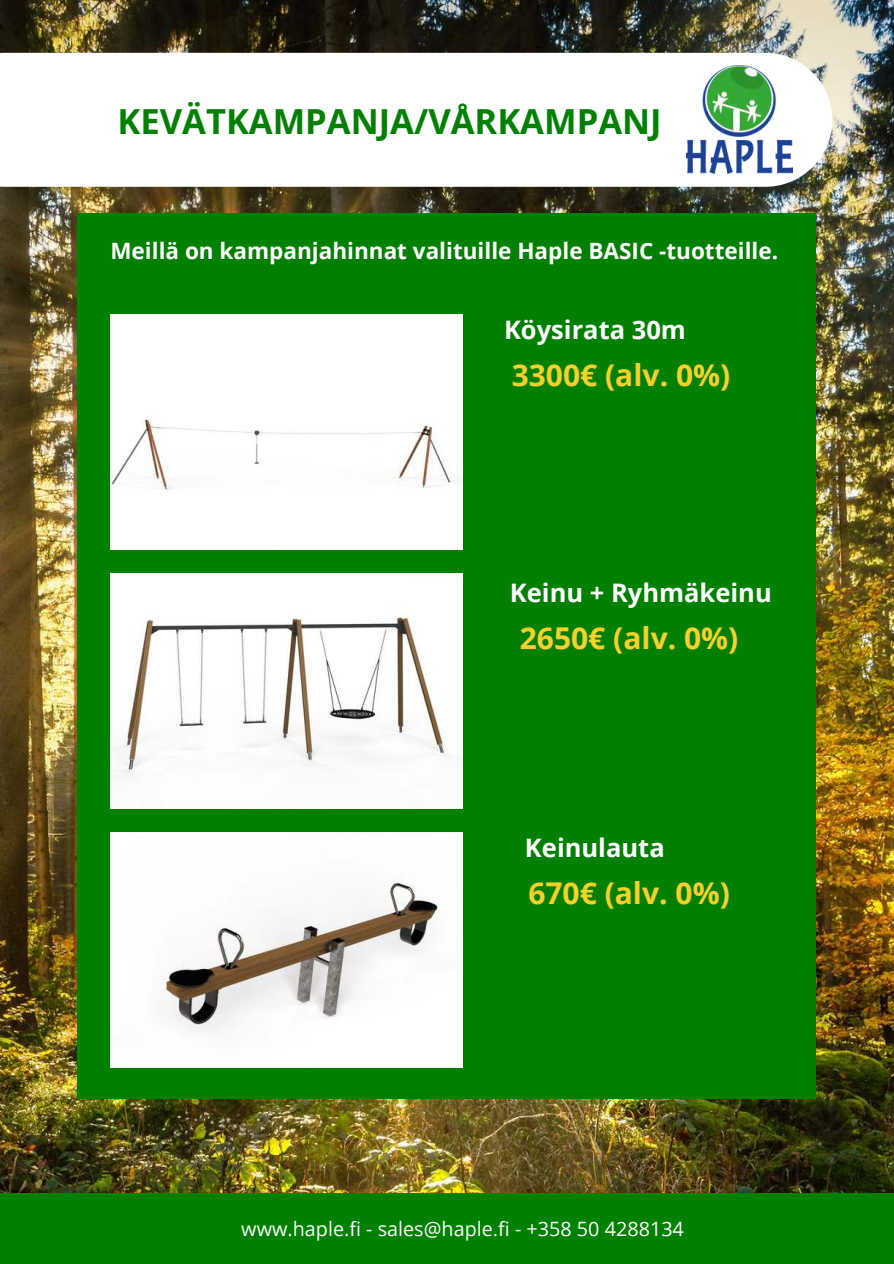
<style>
.page{position:relative;width:894px;height:1264px;background:#fff}
.page>*{position:absolute;margin:0;border:0;box-sizing:border-box;transform-origin:0 0}
.t1{font:700 34.5px "Open Sans";color:#008000}
.t2{font:700 30px "Open Sans";color:#fad02c}
.t3{font:700 25.5px "Open Sans";color:#fff}
.t4{font:700 22.5px "Open Sans";color:#fff}
.t5{font:19.8px "Open Sans";color:#fff}
</style>
<div class="page">
<img style="left:0;top:0;width:893px;height:1192px">
<div style="left:77px;top:213px;width:739px;height:885px;background:#008000"></div>
<div style="left:110px;top:314px;width:352px;height:236px;background:#fff"></div>
<svg style="left:0;top:53px;width:831px;height:134px"></svg>
<img style="left:686px;top:66px;width:106px;height:108px">
<img style="left:110px;top:573px;width:352px;height:235px">
<img style="left:110px;top:832px;width:352px;height:235px">
<div style="left:0;top:1192px;width:893px;height:71px;background:#008000"></div>
<h1 class="t1" style="left:117px;top:97px;width:545px">KEVÄTKAMPANJA/VÅRKAMPANJ</h1>
<p class="t4" style="left:110px;top:234px;width:669px">Meillä on kampanjahinnat valituille Haple BASIC -tuotteille.</p>
<p class="t3" style="left:504px;top:312px;width:183px">Köysirata 30m</p>
<h2 class="t2" style="left:511px;top:354px;width:220px">3300€ (alv. 0%)</h2>
<p class="t3" style="left:509px;top:574px;width:263px">Keinu + Ryhmäkeinu</p>
<h2 class="t2" style="left:519px;top:617px;width:220px">2650€ (alv. 0%)</h2>
<p class="t3" style="left:525px;top:829px;width:141px">Keinulauta</p>
<h2 class="t2" style="left:528px;top:872px;width:203px">670€ (alv. 0%)</h2>
<p class="t5" style="left:241px;top:1214px;width:444px">www.haple.fi - sales@haple.fi - +358 50 4288134</p>
</div>
